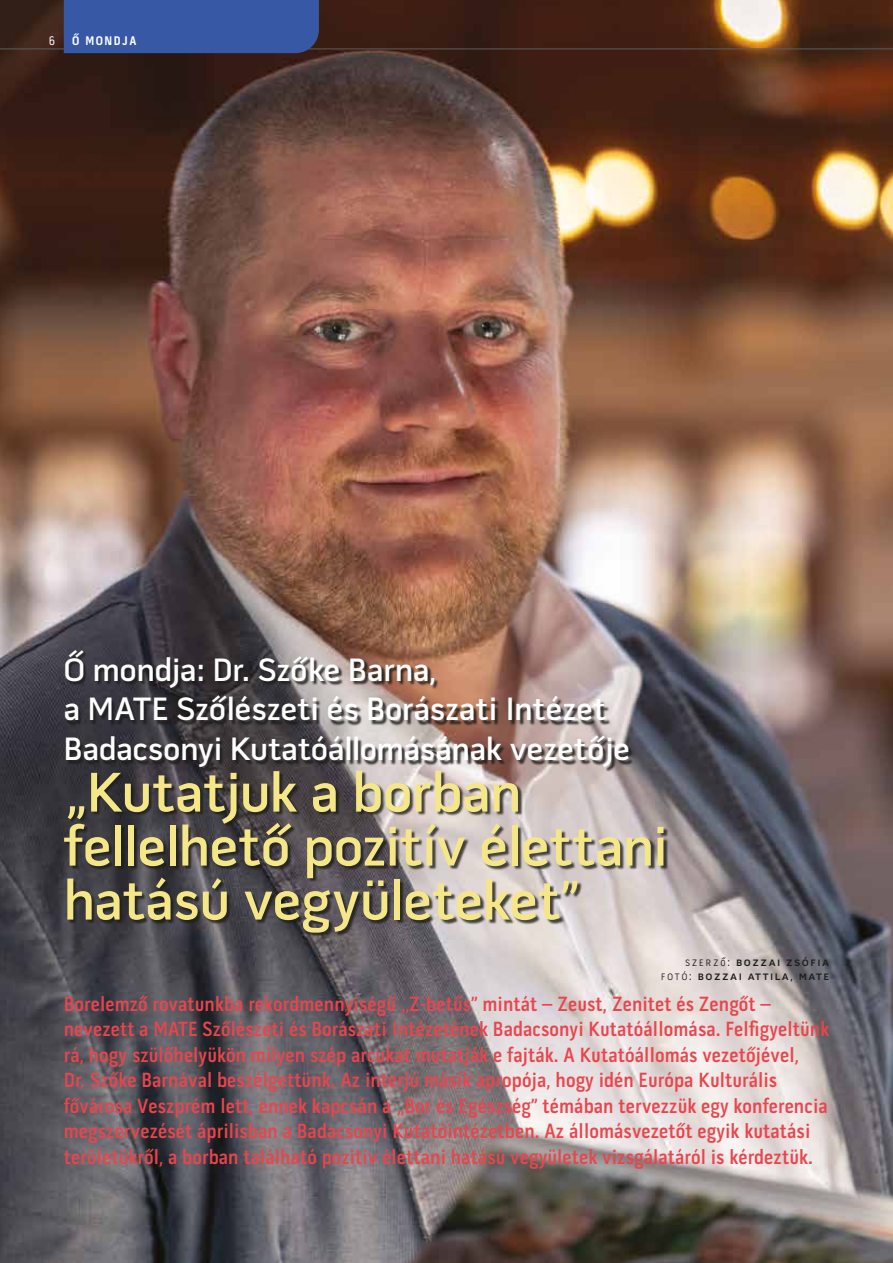
<style>
.page{position:relative;width:893px;height:1263px;background:#fff}
.page>*{position:absolute;margin:0;border:0;box-sizing:border-box;transform-origin:0 0}
.t1{font:700 57px/54px "Pill Gothic 600 mg Semi";letter-spacing:-.005em;color:#f5e788}
.t2{font:700 33px/39.6px "Pill Gothic 600 mg Semi";letter-spacing:.005em;color:#fff}
.t3{font:600 21px/25.5px "Pill Gothic 300 mg";letter-spacing:.005em;color:#e9454d}
.t4{font:700 12.75px "Pill Gothic 300 mg";letter-spacing:.12em;color:#fff}
.t5{font:12.75px "Pill Gothic 300 mg";color:#fff}
.t6{font:700 12px/14.4px "Pill Gothic 600 mg Semi";letter-spacing:.13em;color:#1d1d1b}
.s1{font-family:"Pill Gothic 300 mg";font-weight:300}
</style>
<div class="page">
<img style="left:0;top:0;width:893px;height:1263px">
<div style="left:66px;top:651px;width:568px;height:121px;background:#1d1d1b;opacity:.85"></div>
<div style="left:65px;top:772px;width:604px;height:165px;background:#1d1d1b;opacity:.8"></div>
<hr style="left:0;top:49px;width:893px;height:1px;background:#5c5c5b">
<div style="left:64px;top:0;width:255px;height:53px;background:#3758a4"></div>
<p class="t5" style="left:49px;top:33px;width:8px">6</p>
<p class="t4" style="left:72px;top:32px;width:66px">Ő MONDJA</p>
<h2 class="t2" style="left:64px;top:650px;width:568px">Ő mondja: Dr. Szőke Barna,<br>a MATE Szőlészeti és Borászati Intézet<br>Badacsonyi Kutatóállomásának vezetője</h2>
<h1 class="t1" style="left:64px;top:765px;width:605px">„Kutatjuk a borban fellelhető pozitív élettani hatású vegyületeket”</h1>
<p class="t6" style="left:661px;top:954px;width:170px;text-indent:24px"><span class="s1">Szerző:</span> Bozzai zsófia<br><span class="s1">F otó:</span> Bozzai Attila, MATE</p>
<p class="t3" style="left:64px;top:991px;width:767px">Borelemző rovatunkba rekordmennyiségű „Z-betűs” mintát – Zeust, Zenitet és Zengőt – nevezett a MATE Szőlészeti és Borászati Intézetének Badacsonyi Kutatóállomása. Felfigyeltünk rá, hogy szülőhelyükön milyen szép arcukat mutatják e fajták. A Kutatóállomás vezetőjével,<br>Dr. Szőke Barnával beszélgettünk. Az interjú másik apropója, hogy idén Európa Kulturális fővárosa Veszprém lett, ennek kapcsán a „Bor és Egészség” témában tervezzük egy konferencia megszervezését áprilisban a Badacsonyi Kutatóintézetben. Az állomásvezetőt egyik kutatási területükről, a borban található pozitív élettani hatású vegyületek vizsgálatáról is kérdeztük.</p>
</div>
